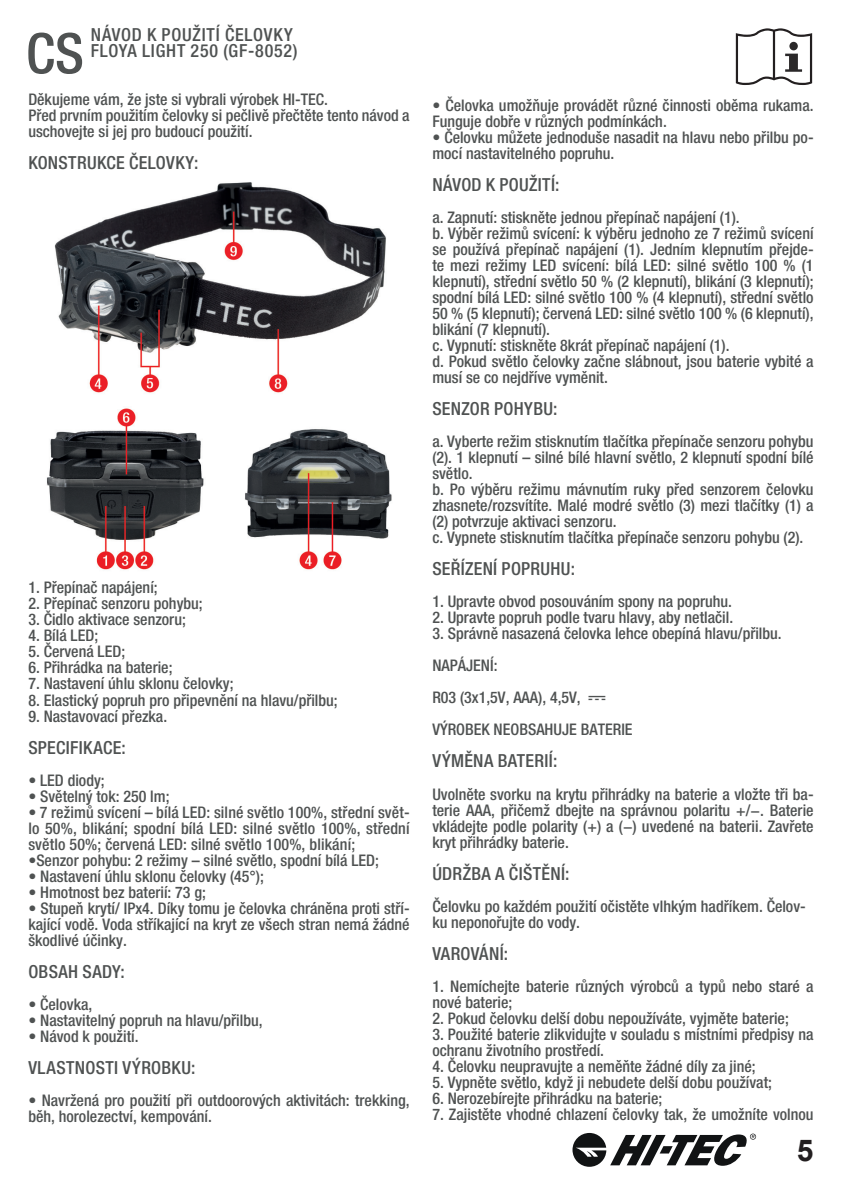
<style>
.page{position:relative;width:842px;height:1191px;background:#fff}
.page>*{position:absolute;margin:0;border:0;box-sizing:border-box;transform-origin:0 0}
.t1{font:500 condensed 55.8px "Helvetica Neue LT Com";color:#4f5252}
.t2{font:700 30px "Arial";color:#231f20}
.t3{font:500 condensed 18px "Helvetica Neue LT Com";letter-spacing:.02em;color:#4f5252}
.t4{font:500 condensed 18px/16px "Helvetica Neue LT Com";letter-spacing:.045em;color:#4f5252}
.t5{font:500 condensed 16px/16px "Helvetica Neue LT Com";color:#4f5252}
</style>
<div class="page">
<svg style="left:736px;top:28px;width:76px;height:57px"></svg>
<img style="left:47px;top:182px;width:345px;height:388px">
<svg style="left:572px;top:1133px;width:184px;height:33px"></svg>
<p class="t4" style="left:91px;top:26px;width:208px">NÁVOD K POUŽITÍ ČELOVKY<br>FLOYA LIGHT 250 (GF-8052)</p>
<h1 class="t1" style="left:26px;top:20px;width:59px">CS</h1>
<p class="t5" style="left:28px;top:91px;width:383px">Děkujeme vám, že jste si vybrali výrobek HI-TEC.<br>Před prvním použitím čelovky si pečlivě přečtěte tento návod a uschovejte si jej pro budoucí použití.</p>
<p class="t3" style="left:28px;top:152px;width:171px">KONSTRUKCE ČELOVKY:</p>
<p class="t5" style="left:28px;top:579px;width:131px">1. Přepínač napájení;</p>
<p class="t5" style="left:28px;top:595px;width:176px">2. Přepínač senzoru pohybu;</p>
<p class="t5" style="left:28px;top:611px;width:159px">3. Čidlo aktivace senzoru;</p>
<p class="t5" style="left:28px;top:627px;width:71px">4. Bílá LED;</p>
<p class="t5" style="left:28px;top:643px;width:98px">5. Červená LED;</p>
<p class="t5" style="left:28px;top:659px;width:146px">6. Přihrádka na baterie;</p>
<p class="t5" style="left:28px;top:675px;width:207px">7. Nastavení úhlu sklonu čelovky;</p>
<p class="t5" style="left:28px;top:691px;width:311px">8. Elastický popruh pro připevnění na hlavu/přilbu;</p>
<p class="t5" style="left:28px;top:707px;width:140px">9. Nastavovací přezka.</p>
<p class="t3" style="left:28px;top:736px;width:99px">SPECIFIKACE:</p>
<p class="t5" style="left:28px;top:771px;width:78px">• LED diody;</p>
<p class="t5" style="left:28px;top:787px;width:143px">• Světelný tok: 250 lm;</p>
<p class="t5" style="left:28px;top:803px;width:383px;text-align:justify">• 7 režimů svícení – bílá LED: silné světlo 100%, střední svět&shy;lo 50%, blikání; spodní bílá LED: silné světlo 100%, střední světlo 50%; červená LED: silné světlo 100%, blikání;</p>
<p class="t5" style="left:28px;top:851px;width:352px">•Senzor pohybu: 2 režimy – silné světlo, spodní bílá LED;</p>
<p class="t5" style="left:28px;top:867px;width:237px">• Nastavení úhlu sklonu čelovky (45°);</p>
<p class="t5" style="left:28px;top:883px;width:179px">• Hmotnost bez baterií: 73 g;</p>
<p class="t5" style="left:28px;top:899px;width:383px;text-align:justify">• Stupeň krytí/ IPx4. Díky tomu je čelovka chráněna proti stří&shy;kající vodě. Voda stříkající na kryt ze všech stran nemá žádné škodlivé účinky.</p>
<p class="t3" style="left:28px;top:960px;width:98px">OBSAH SADY:</p>
<p class="t5" style="left:28px;top:995px;width:65px">• Čelovka,</p>
<p class="t5" style="left:28px;top:1011px;width:236px">• Nastavitelný popruh na hlavu/přilbu,</p>
<p class="t5" style="left:28px;top:1027px;width:112px">• Návod k použití.</p>
<p class="t3" style="left:28px;top:1056px;width:169px">VLASTNOSTI VÝROBKU:</p>
<p class="t5" style="left:28px;top:1091px;width:383px">• Navržená pro použití při outdoorových aktivitách: trekking, běh, horolezectví, kempování.</p>
<p class="t5" style="left:432px;top:97px;width:383px">• Čelovka umožňuje provádět různé činnosti oběma rukama.<br>Funguje dobře v různých podmínkách.</p>
<p class="t5" style="left:432px;top:129px;width:383px">• Čelovku můžete jednoduše nasadit na hlavu nebo přilbu po&shy;mocí nastavitelného popruhu.</p>
<p class="t3" style="left:432px;top:174px;width:129px">NÁVOD K POUŽITÍ:</p>
<p class="t5" style="left:432px;top:209px;width:383px">a. Zapnutí: stiskněte jednou přepínač napájení (1).<br>b. Výběr režimů svícení: k výběru jednoho ze 7 režimů svícení se používá přepínač napájení (1). Jedním klepnutím přejde&shy;te mezi režimy LED svícení: bílá LED: silné světlo 100 % (1 klepnutí), střední světlo 50 % (2 klepnutí), blikání (3 klepnutí); spodní bílá LED: silné světlo 100 % (4 klepnutí), střední světlo 50 % (5 klepnutí); červená LED: silné světlo 100 % (6 klepnutí), blikání (7 klepnutí).<br>c. Vypnutí: stiskněte 8krát přepínač napájení (1).<br>d. Pokud světlo čelovky začne slábnout, jsou baterie vybité a musí se co nejdříve vyměnit.</p>
<p class="t3" style="left:432px;top:398px;width:127px">SENZOR POHYBU:</p>
<p class="t5" style="left:432px;top:433px;width:383px">a. Vyberte režim stisknutím tlačítka přepínače senzoru pohybu (2). 1 klepnutí – silné bílé hlavní světlo, 2 klepnutí spodní bílé světlo.<br>b. Po výběru režimu mávnutím ruky před senzorem čelovku zhasnete/rozsvítíte. Malé modré světlo (3) mezi tlačítky (1) a (2) potvrzuje aktivaci senzoru.<br>c. Vypnete stisknutím tlačítka přepínače senzoru pohybu (2).</p>
<p class="t3" style="left:432px;top:558px;width:144px">SEŘÍZENÍ POPRUHU:</p>
<p class="t5" style="left:432px;top:593px;width:301px">1. Upravte obvod posouváním spony na popruhu.</p>
<p class="t5" style="left:432px;top:609px;width:302px">2. Upravte popruh podle tvaru hlavy, aby netlačil.</p>
<p class="t5" style="left:432px;top:617px;width:351px;line-height:32px">3. Správně nasazená čelovka lehce obepíná hlavu/přilbu.<br>NAPÁJENÍ:<br>R03 (3x1,5V, AAA), 4,5V,<br>VÝROBEK NEOBSAHUJE BATERIE</p>
<p class="t3" style="left:432px;top:750px;width:126px">VÝMĚNA BATERIÍ:</p>
<p class="t5" style="left:432px;top:785px;width:383px;text-align:justify">Uvolněte svorku na krytu přihrádky na baterie a vložte tři ba&shy;terie AAA, přičemž dbejte na správnou polaritu +/−. Baterie vkládejte podle polarity (+) a (−) uvedené na baterii. Zavřete kryt přihrádky baterie.</p>
<p class="t3" style="left:432px;top:862px;width:139px">ÚDRŽBA A ČIŠTĚNÍ:</p>
<p class="t5" style="left:432px;top:897px;width:375px">Čelovku po každém použití očistěte vlhkým hadříkem. Čelov&shy;ku neponořujte do vody.</p>
<p class="t3" style="left:432px;top:942px;width:77px">VAROVÁNÍ:</p>
<p class="t5" style="left:432px;top:977px;width:383px">1. Nemíchejte baterie různých výrobců a typů nebo staré a nové baterie;</p>
<p class="t5" style="left:432px;top:1009px;width:358px">2. Pokud čelovku delší dobu nepoužíváte, vyjměte baterie;</p>
<p class="t5" style="left:432px;top:1025px;width:383px">3. Použité baterie zlikvidujte v souladu s místními předpisy na ochranu životního prostředí.</p>
<p class="t5" style="left:432px;top:1057px;width:325px">4. Čelovku neupravujte a neměňte žádné díly za jiné;</p>
<p class="t5" style="left:432px;top:1073px;width:341px">5. Vypněte světlo, když ji nebudete delší dobu používat;</p>
<p class="t5" style="left:432px;top:1089px;width:232px">6. Nerozebírejte přihrádku na baterie;</p>
<p class="t5" style="left:432px;top:1105px;width:383px">7. Zajistěte vhodné chlazení čelovky tak, že umožníte volnou</p>
<h2 class="t2" style="left:797px;top:1129px;width:18px">5</h2>
</div>
